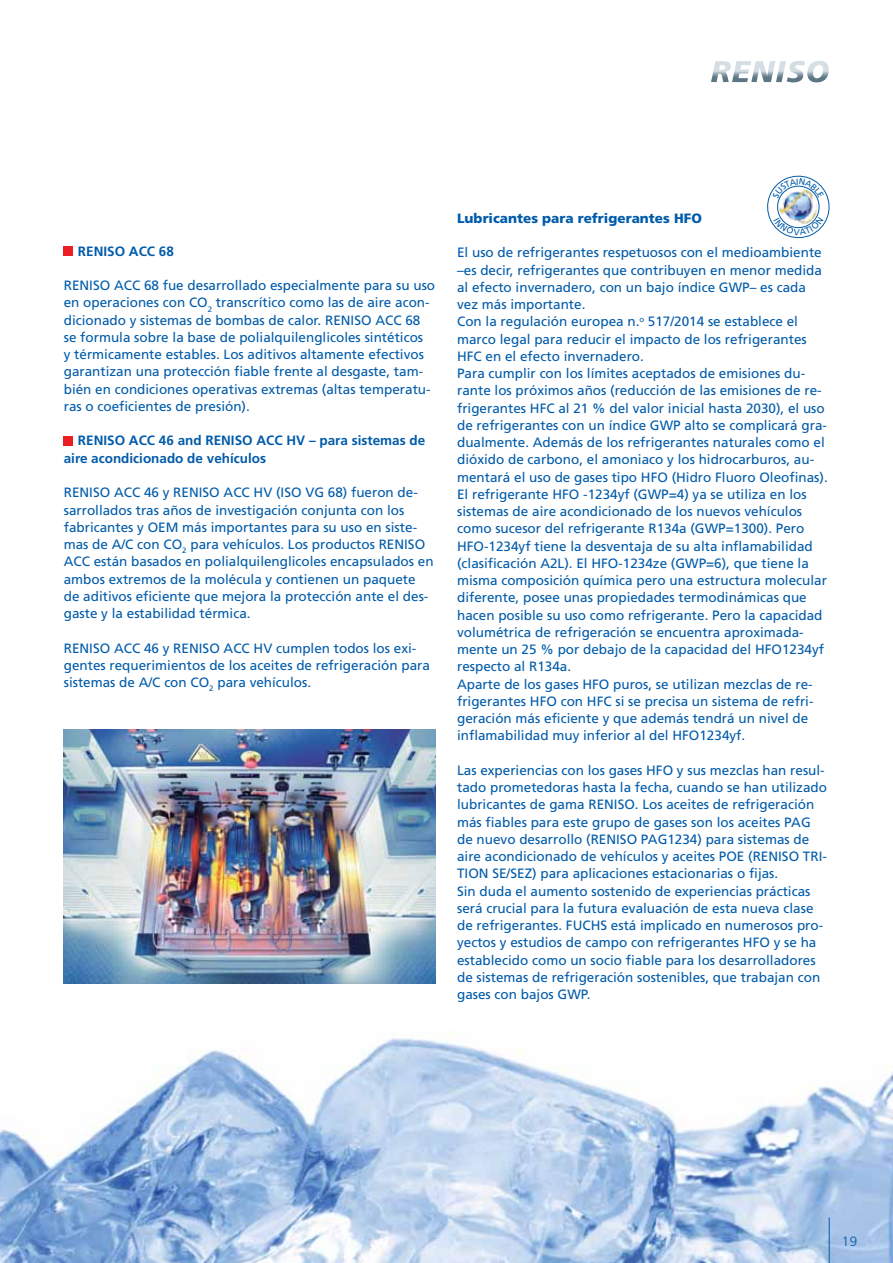
<style>
.page{position:relative;width:893px;height:1263px;background:#fff}
.page>*{position:absolute;margin:0;border:0;box-sizing:border-box;transform-origin:0 0}
.t1{font:13.5px/17.2px "Frutiger LT Std";color:#005baa}
.t2{font:700 13.5px/17.2px "Frutiger LT Std";color:#005baa}
.t3{font:900 13.5px "Frutiger LT Std";color:#005baa}
.t4{font:300 13.5px "Frutiger LT Std";color:#005baa}
</style>
<div class="page">
<img style="left:0;top:1032px;width:893px;height:231px">
<img style="left:64px;top:729px;width:372px;height:254px">
<svg style="left:711px;top:61px;width:118px;height:21px"></svg>
<hr style="left:829px;top:1217px;width:1px;height:46px;background:#005baa">
<div style="left:64px;top:246px;width:9px;height:10px;background:#ed1d24"></div>
<div style="left:64px;top:436px;width:9px;height:9px;background:#ed1d24"></div>
<svg style="left:767px;top:175px;width:63px;height:64px"></svg>
<p class="t2" style="left:78px;top:242px;width:98px">RENISO ACC 68</p>
<p class="t1" style="left:64px;top:277px;width:373px">RENISO ACC 68 fue desarrollado especialmente para su uso en operaciones con CO<sub>2</sub> transcrítico como las de aire acon&shy;dicionado y sistemas de bombas de calor. RENISO ACC 68 se formula sobre la base de polialquilenglicoles sintéticos<br>y térmicamente estables. Los aditivos altamente efectivos garantizan una protección fiable frente al desgaste, tam&shy;bién en condiciones operativas extremas (altas temperatu&shy;ras o coeficientes de presión).</p>
<p class="t2" style="left:64px;top:432px;width:363px;text-indent:14px">RENISO ACC 46 and RENISO ACC HV – para sistemas de aire acondicionado de vehículos</p>
<p class="t1" style="left:64px;top:484px;width:371px">RENISO ACC 46 y RENISO ACC HV (ISO VG 68) fueron de&shy;sarrollados tras años de investigación conjunta con los fabricantes y OEM más importantes para su uso en siste&shy;mas de A/C con CO<sub>2</sub> para vehículos. Los productos RENISO ACC están basados en polialquilenglicoles encapsulados en ambos extremos de la molécula y contienen un paquete de aditivos eficiente que mejora la protección ante el des&shy;gaste y la estabilidad térmica.</p>
<p class="t1" style="left:64px;top:639px;width:368px">RENISO ACC 46 y RENISO ACC HV cumplen todos los exi&shy;gentes requerimientos de los aceites de refrigeración para sistemas de A/C con CO<sub>2</sub> para vehículos.</p>
<p class="t3" style="left:457px;top:210px;width:246px">Lubricantes para refrigerantes HFO</p>
<p class="t1" style="left:457px;top:244px;width:372px">El uso de refrigerantes respetuosos con el medioambiente –es decir, refrigerantes que contribuyen en menor medida al efecto invernadero, con un bajo índice GWP– es cada vez más importante.<br>Con la regulación europea n.<sup>o</sup> 517/2014 se establece el marco legal para reducir el impacto de los refrigerantes HFC en el efecto invernadero.<br>Para cumplir con los límites aceptados de emisiones du&shy;rante los próximos años (reducción de las emisiones de re&shy;frigerantes HFC al 21 % del valor inicial hasta 2030), el uso de refrigerantes con un índice GWP alto se complicará gra&shy;dualmente. Además de los refrigerantes naturales como el dióxido de carbono, el amoniaco y los hidrocarburos, au&shy;mentará el uso de gases tipo HFO (Hidro Fluoro Oleofinas).<br>El refrigerante HFO -1234yf (GWP=4) ya se utiliza en los sistemas de aire acondicionado de los nuevos vehículos como sucesor del refrigerante R134a (GWP=1300). Pero HFO-1234yf tiene la desventaja de su alta inflamabilidad (clasificación A2L). El HFO-1234ze (GWP=6), que tiene la misma composición química pero una estructura molecular diferente, posee unas propiedades termodinámicas que hacen posible su uso como refrigerante. Pero la capacidad volumétrica de refrigeración se encuentra aproximada&shy;mente un 25 % por debajo de la capacidad del HFO1234yf respecto al R134a.<br>Aparte de los gases HFO puros, se utilizan mezclas de re&shy;frigerantes HFO con HFC si se precisa un sistema de refri&shy;geración más eficiente y que además tendrá un nivel de inflamabilidad muy inferior al del HFO1234yf.</p>
<p class="t1" style="left:457px;top:762px;width:371px">Las experiencias con los gases HFO y sus mezclas han resul&shy;tado prometedoras hasta la fecha, cuando se han utilizado lubricantes de gama RENISO. Los aceites de refrigeración más fiables para este grupo de gases son los aceites PAG de nuevo desarrollo (RENISO PAG1234) para sistemas de aire acondicionado de vehículos y aceites POE (RENISO TRI-TION SE/SEZ) para aplicaciones estacionarias o fijas.<br>Sin duda el aumento sostenido de experiencias prácticas será crucial para la futura evaluación de esta nueva clase de refrigerantes. FUCHS está implicado en numerosos pro&shy;yectos y estudios de campo con refrigerantes HFO y se ha establecido como un socio fiable para los desarrolladores de sistemas de refrigeración sostenibles, que trabajan con gases con bajos GWP.</p>
<p class="t4" style="left:842px;top:1234px;width:17px">19</p>
</div>
